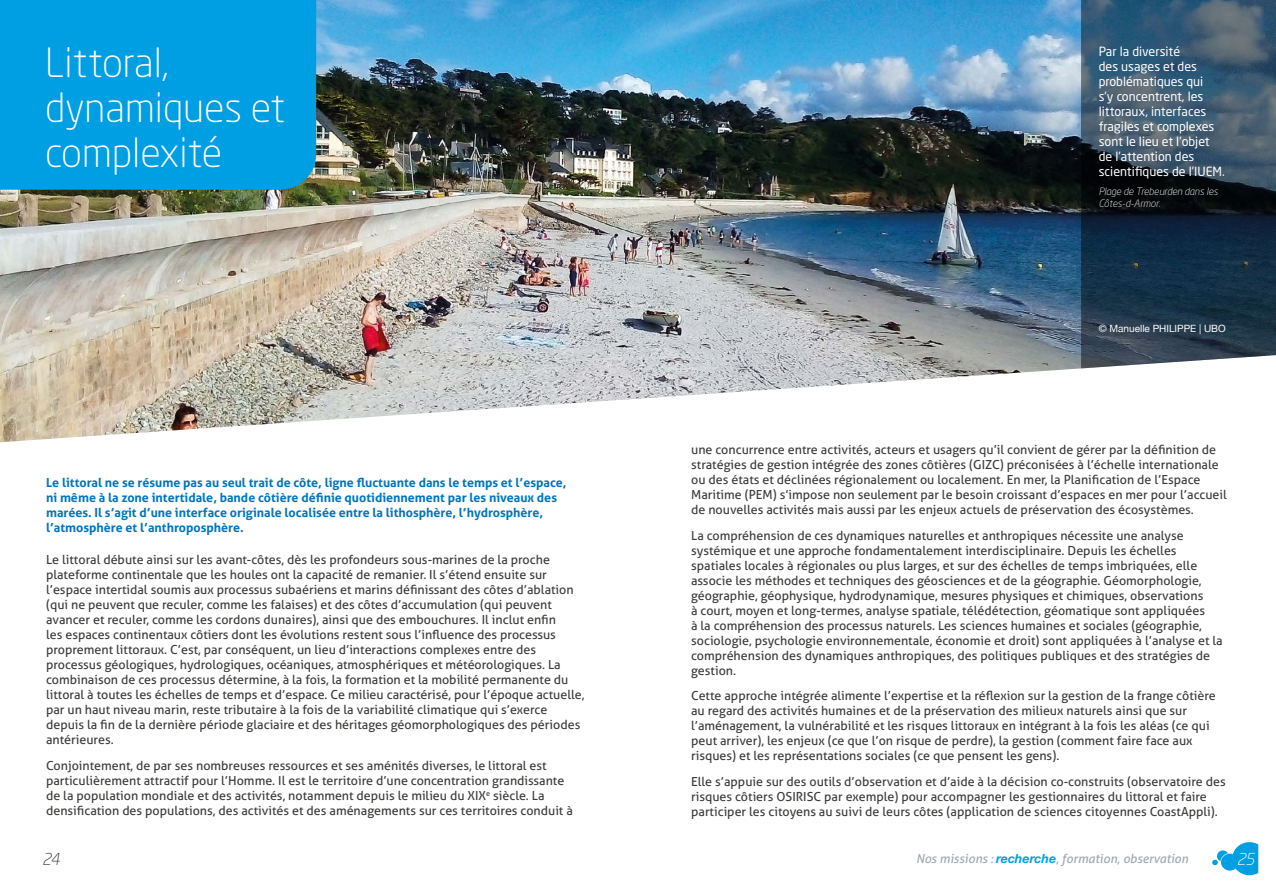
<style>
.page{position:relative;width:1276px;height:886px;background:#fff}
.page>*{position:absolute;margin:0;border:0;box-sizing:border-box;transform-origin:0 0}
.t1{font:300 40px/45px "Neo Sans Std";color:#fff}
.t2{font:italic 300 16.25px "Neo Sans Std";color:#3c3c3b}
.t3{font:italic 300 16.25px "Neo Sans Std";color:#fff}
.t4{font:12.5px/15px "Aller";color:#3c3c3b}
.t5{font:700 12.5px/15px "Aller";color:#0075bf}
.t6{font:12.5px/15px "Neo Sans Std";color:#fff}
.t7{font:italic 12.5px "Aller";color:#9da9b1}
.t8{font:italic 300 10px/12px "Neo Sans Std";color:#fff}
.t9{font:10px "Helvetica Neue";color:#fff}
.s1{font-family:"Helvetica Neue";font-weight:700;color:#009fe3}
</style>
<div class="page">
<img style="left:0;top:0;width:1087px;height:442px">
<div style="left:0;top:0;width:316px;height:190px;background:#009fe3"></div>
<svg style="left:1081px;top:0;width:195px;height:368px;background:#2d4456"></svg>
<svg style="left:1212px;top:842px;width:46px;height:33px"></svg>
<h1 class="t1" style="left:45px;top:39px;width:242px">Littoral, dynamiques et complexité</h1>
<p class="t5" style="left:46px;top:474px;width:522px">Le littoral ne se résume pas au seul trait de côte, ligne fluctuante dans le temps et l’espace, ni même à la zone intertidale, bande côtière définie quotidiennement par les niveaux des marées. Il s’agit d’une interface originale localisée entre la lithosphère, l’hydrosphère, l’atmosphère et l’anthroposphère.</p>
<p class="t4" style="left:46px;top:552px;width:540px">Le littoral débute ainsi sur les avant-côtes, dès les profondeurs sous-marines de la proche plateforme continentale que les houles ont la capacité de remanier. Il s’étend ensuite sur l’espace intertidal soumis aux processus subaériens et marins définissant des côtes d’ablation (qui ne peuvent que reculer, comme les falaises) et des côtes d’accumulation (qui peuvent avancer et reculer, comme les cordons dunaires), ainsi que des embouchures. Il inclut enfin<br>les espaces continentaux côtiers dont les évolutions restent sous l’influence des processus proprement littoraux. C’est, par conséquent, un lieu d’interactions complexes entre des processus géologiques, hydrologiques, océaniques, atmosphériques et météorologiques. La combinaison de ces processus détermine, à la fois, la formation et la mobilité permanente du littoral à toutes les échelles de temps et d’espace. Ce milieu caractérisé, pour l’époque actuelle, par un haut niveau marin, reste tributaire à la fois de la variabilité climatique qui s’exerce depuis la fin de la dernière période glaciaire et des héritages géomorphologiques des périodes antérieures.</p>
<p class="t4" style="left:46px;top:758px;width:528px">Conjointement, de par ses nombreuses ressources et ses aménités diverses, le littoral est particulièrement attractif pour l’Homme. Il est le territoire d’une concentration grandissante de la population mondiale et des activités, notamment depuis le milieu du XIX<sup>e</sup> siècle. La densification des populations, des activités et des aménagements sur ces territoires conduit à</p>
<p class="t6" style="left:1098px;top:43px;width:127px">Par la diversité<br>des usages et des problématiques qui<br>s’y concentrent, les littoraux, interfaces fragiles et complexes sont le lieu et l’objet de l’attention des scientifiques de l’IUEM.</p>
<p class="t8" style="left:1098px;top:185px;width:121px">Plage de Trebeurden dans les<br>Côtes-d-Armor.</p>
<p class="t9" style="left:1098px;top:322px;width:128px">© Manuelle PHILIPPE | UBO</p>
<p class="t4" style="left:691px;top:442px;width:537px">une concurrence entre activités, acteurs et usagers qu’il convient de gérer par la définition de stratégies de gestion intégrée des zones côtières (GIZC) préconisées à l’échelle internationale ou des états et déclinées régionalement ou localement. En mer, la Planification de l’Espace Maritime (PEM) s’impose non seulement par le besoin croissant d’espaces en mer pour l’accueil de nouvelles activités mais aussi par les enjeux actuels de préservation des écosystèmes.</p>
<p class="t4" style="left:691px;top:527px;width:533px">La compréhension de ces dynamiques naturelles et anthropiques nécessite une analyse systémique et une approche fondamentalement interdisciplinaire. Depuis les échelles spatiales locales à régionales ou plus larges, et sur des échelles de temps imbriquées, elle associe les méthodes et techniques des géosciences et de la géographie. Géomorphologie, géographie, géophysique, hydrodynamique, mesures physiques et chimiques, observations<br>à court, moyen et long-termes, analyse spatiale, télédétection, géomatique sont appliquées<br>à la compréhension des processus naturels. Les sciences humaines et sociales (géographie, sociologie, psychologie environnementale, économie et droit) sont appliquées à l’analyse et la compréhension des dynamiques anthropiques, des politiques publiques et des stratégies de gestion.</p>
<p class="t4" style="left:691px;top:688px;width:526px">Cette approche intégrée alimente l’expertise et la réflexion sur la gestion de la frange côtière au regard des activités humaines et de la préservation des milieux naturels ainsi que sur l’aménagement, la vulnérabilité et les risques littoraux en intégrant à la fois les aléas (ce qui peut arriver), les enjeux (ce que l’on risque de perdre), la gestion (comment faire face aux risques) et les représentations sociales (ce que pensent les gens).</p>
<p class="t4" style="left:691px;top:774px;width:536px">Elle s’appuie sur des outils d’observation et d’aide à la décision co-construits (observatoire des risques côtiers OSIRISC par exemple) pour accompagner les gestionnaires du littoral et faire participer les citoyens au suivi de leurs côtes (application de sciences citoyennes CoastAppli).</p>
<h2 class="t2" style="left:42px;top:849px;width:19px">24</h2>
<p class="t7" style="left:916px;top:851px;width:274px">Nos missions : <span class="s1">recherche</span>, formation, observation</p>
<h2 class="t3" style="left:1236px;top:849px;width:19px">25</h2>
</div>
